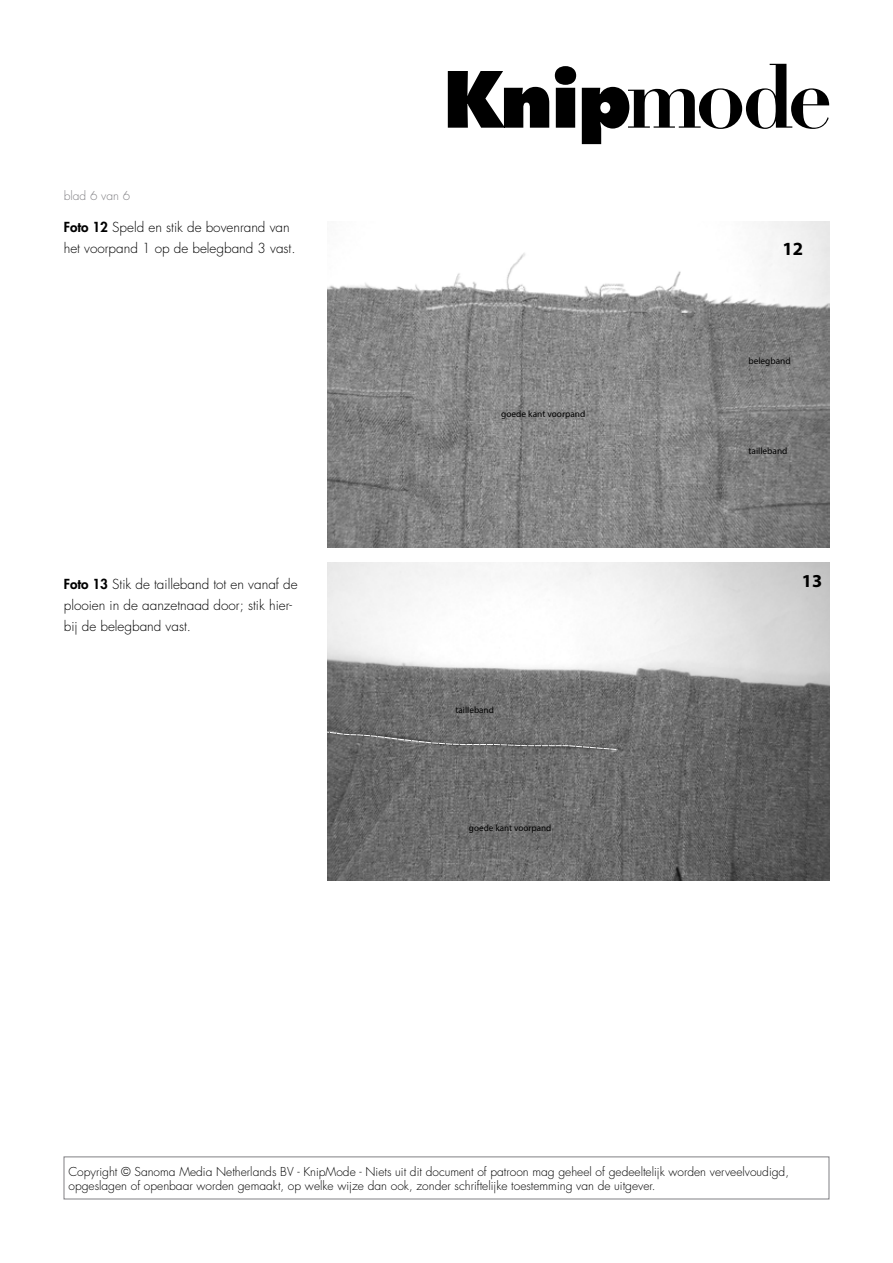
<style>
.page{position:relative;width:893px;height:1263px;background:#fff}
.page>*{position:absolute;margin:0;border:0;box-sizing:border-box;transform-origin:0 0}
.t1{font:700 18.6px "Myriad Pro";color:#000}
.t2{font:700 18.3px "Myriad Pro";color:#000}
.t3{font:300 13.5px/21px "Futura Std";color:#000}
.t4{font:300 12px/14.4px "Futura Std";color:#000}
.t5{font:300 12px "Futura Std";color:#818084}
.t6{font:9.3px "Myriad Pro";color:#000}
.t7{font:9.15px "Myriad Pro";color:#000}
.s1{font-weight:800}
</style>
<div class="page">
<img style="left:327px;top:221px;width:502px;height:327px">
<img style="left:327px;top:562px;width:502px;height:318px">
<svg style="left:327px;top:725px;width:291px;height:25px;background:#707070"></svg>
<svg style="left:448px;top:64px;width:381px;height:80px"></svg>
<p class="t5" style="left:64px;top:188px;width:68px">blad 6 van 6</p>
<p class="t3" style="left:64px;top:217px;width:233px"><span class="s1">Foto 12</span> Speld en stik de bovenrand van het voorpand 1 op de belegband 3 vast.</p>
<p class="t3" style="left:64px;top:574px;width:235px"><span class="s1">Foto 13</span> Stik de tailleband tot en vanaf de plooien in de aanzetnaad door; stik hier&shy;bij de belegband vast.</p>
<p class="t6" style="left:501px;top:408px;width:86px">goede kant voorpand</p>
<p class="t7" style="left:455px;top:704px;width:40px">tailleband</p>
<p class="t7" style="left:469px;top:822px;width:84px">goede kant voorpand</p>
<h1 class="t1" style="left:783px;top:237px;width:22px">12</h1>
<p class="t6" style="left:748px;top:355px;width:44px">belegband</p>
<p class="t6" style="left:748px;top:445px;width:41px">tailleband</p>
<h2 class="t2" style="left:802px;top:569px;width:22px">13</h2>
<p class="t4" style="left:68px;top:1164px;width:722px">Copyright © Sanoma Media Netherlands BV - KnipMode - Niets uit dit document of patroon mag geheel of gedeeltelijk worden verveelvoudigd, opgeslagen of openbaar worden gemaakt, op welke wijze dan ook, zonder schriftelijke toestemming van de uitgever.</p>
</div>
